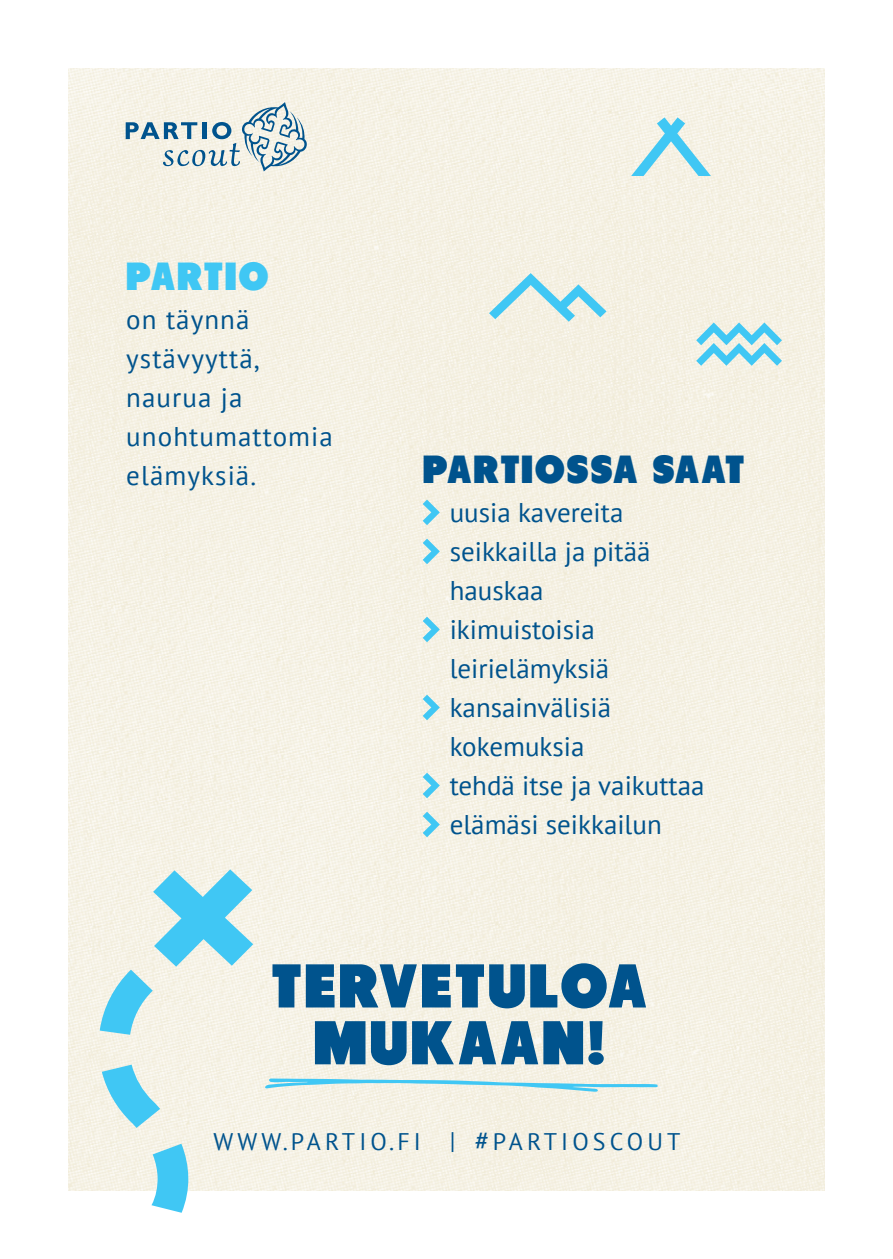
<style>
.page{position:relative;width:893px;height:1259px;background:#fff}
.page>*{position:absolute;margin:0;border:0;box-sizing:border-box;transform-origin:0 0}
.t1{font:61.5px/56.7px "Tondu Beta";letter-spacing:.04em;color:#00538d;text-align:center}
.t2{font:39px "Tondu Beta";letter-spacing:.04em;color:#00538d}
.t3{font:39px "Tondu Beta";letter-spacing:.04em;color:#40c7f4}
.t4{font:27px/39px "PT Sans";color:#00538d}
.t5{font:27px/39px "PT Sans";letter-spacing:.04em;color:#00538d}
.t6{font:24px "PT Sans";letter-spacing:.17em;color:#00538d}
.s1{font-size:27px}
</style>
<div class="page">
<img style="left:68px;top:68px;width:757px;height:1123px">
<svg style="left:423px;top:499px;width:17px;height:26px"></svg>
<svg style="left:423px;top:538px;width:17px;height:26px"></svg>
<svg style="left:423px;top:616px;width:17px;height:26px"></svg>
<svg style="left:423px;top:694px;width:17px;height:26px"></svg>
<svg style="left:423px;top:772px;width:17px;height:26px"></svg>
<svg style="left:423px;top:811px;width:17px;height:26px"></svg>
<svg style="left:696px;top:322px;width:86px;height:44px;background:#a7deea"></svg>
<svg style="left:631px;top:117px;width:80px;height:59px;background:#c4e6e9"></svg>
<svg style="left:489px;top:273px;width:117px;height:49px;background:#c7e5e6"></svg>
<svg style="left:102px;top:1064px;width:58px;height:64px;background:#9bdcec"></svg>
<svg style="left:100px;top:869px;width:153px;height:165px;background:#bfe5ea"></svg>
<svg style="left:151px;top:1143px;width:37px;height:69px;background:#70d3f2"></svg>
<svg style="left:126px;top:102px;width:182px;height:69px;background:#cad5d5"></svg>
<svg style="left:265px;top:1078px;width:393px;height:13px;background:#bbe3e9"></svg>
<h2 class="t3" style="left:126px;top:253px;width:144px">PARTIO</h2>
<p class="t5" style="left:126px;top:299px;width:208px">on täynnä ystävyyttä, naurua ja unohtumattomia elämyksiä.</p>
<h2 class="t2" style="left:423px;top:446px;width:323px">PARTIOSSA SAAT</h2>
<p class="t4" style="left:450px;top:492px;width:256px">uusia kavereita seikkailla ja pitää hauskaa<br>ikimuistoisia leirielämyksiä kansainvälisiä kokemuksia<br>tehdä itse ja vaikuttaa elämäsi seikkailun</p>
<h1 class="t1" style="left:271px;top:956px;width:377px">TERVETULOA<br>MUKAAN!</h1>
<p class="t6" style="left:214px;top:1126px;width:468px">WWW.PARTIO.FI | <span class="s1">#</span>PARTIOSCOUT</p>
</div>
